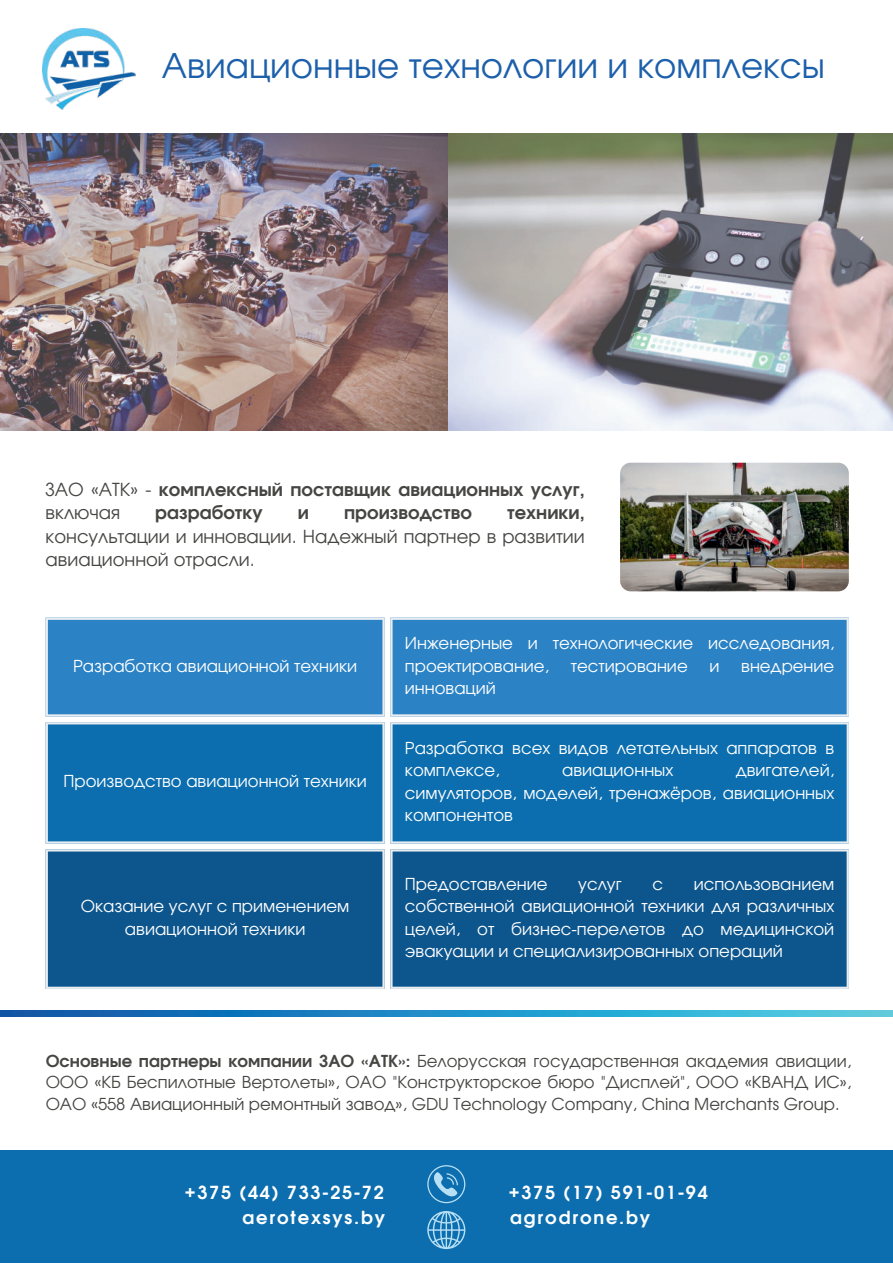
<style>
.page{position:relative;width:893px;height:1264px;background:#fff}
.page>*{position:absolute;margin:0;border:0;box-sizing:border-box;transform-origin:0 0}
.t1{font:34.05px "Evolventa";color:#1c5fab}
.t2{font:700 18px/23.5px "Evolventa";color:#080704}
.t3{font:18px/23.5px "Evolventa";color:#080704}
.t4{font:700 18px "Evolventa";letter-spacing:.1em;color:#fff}
.t5{font:16.5px/22.5px "Evolventa";color:#fff}
.t6{font:16.5px/21.3px "Evolventa";color:#080704;text-align:justify}
.s1{font-weight:400}
.s2{font-weight:700}
</style>
<div class="page">
<img style="left:0;top:133px;width:892px;height:297px">
<img style="left:43px;top:29px;width:92px;height:80px">
<img style="left:620px;top:462px;width:228px;height:129px;border-radius:11px">
<img style="left:0;top:1010px;width:892px;height:6px">
<div style="left:0;top:1150px;width:892px;height:112px;background:#0c6eae"></div>
<svg style="left:427px;top:1211px;width:38px;height:37px"></svg>
<svg style="left:427px;top:1165px;width:38px;height:38px"></svg>
<div style="left:48px;top:617px;width:798px;height:99px;background:#2b82c4"></div>
<div style="left:48px;top:722px;width:798px;height:121px;background:#0c6eae"></div>
<div style="left:48px;top:849px;width:798px;height:139px;background:#0d568d"></div>
<hr style="left:46px;top:620px;width:2px;height:94px;background:#e8edf1">
<hr style="left:382px;top:620px;width:2px;height:94px;background:#e8edf1">
<hr style="left:46px;top:617px;width:338px;height:3px;background:#e8edf1">
<hr style="left:46px;top:714px;width:338px;height:2px;background:#e8edf1">
<hr style="left:390px;top:620px;width:2px;height:94px;background:#e8edf1">
<hr style="left:846px;top:620px;width:2px;height:94px;background:#e8edf1">
<hr style="left:390px;top:617px;width:458px;height:3px;background:#e8edf1">
<hr style="left:390px;top:714px;width:458px;height:2px;background:#e8edf1">
<hr style="left:46px;top:724px;width:2px;height:117px;background:#e8edf1">
<hr style="left:382px;top:724px;width:2px;height:117px;background:#e8edf1">
<hr style="left:46px;top:722px;width:338px;height:2px;background:#e8edf1">
<hr style="left:46px;top:841px;width:338px;height:2px;background:#e8edf1">
<hr style="left:390px;top:724px;width:2px;height:117px;background:#e8edf1">
<hr style="left:846px;top:724px;width:2px;height:117px;background:#e8edf1">
<hr style="left:390px;top:722px;width:458px;height:2px;background:#e8edf1">
<hr style="left:390px;top:841px;width:458px;height:2px;background:#e8edf1">
<hr style="left:46px;top:851px;width:2px;height:135px;background:#e8edf1">
<hr style="left:382px;top:851px;width:2px;height:135px;background:#e8edf1">
<hr style="left:46px;top:849px;width:338px;height:2px;background:#e8edf1">
<hr style="left:46px;top:986px;width:338px;height:2px;background:#e8edf1">
<hr style="left:390px;top:851px;width:2px;height:135px;background:#e8edf1">
<hr style="left:846px;top:851px;width:2px;height:135px;background:#e8edf1">
<hr style="left:390px;top:849px;width:458px;height:2px;background:#e8edf1">
<hr style="left:390px;top:986px;width:458px;height:2px;background:#e8edf1">
<h1 class="t1" style="left:162px;top:44px;width:664px">Авиационные технологии и комплексы</h1>
<p class="t2" style="left:46px;top:477px;width:540px"><span class="s1">ЗАО «АТК» -</span> комплексный поставщик авиационных услуг, <span class="s1">включая</span></p>
<p class="t2" style="left:155px;top:500px;width:109px">разработку</p>
<p class="t2" style="left:298px;top:500px;width:13px">и</p>
<p class="t2" style="left:344px;top:500px;width:129px">производство</p>
<p class="t2" style="left:507px;top:500px;width:79px">техники,</p>
<p class="t3" style="left:46px;top:524px;width:540px">консультации и инновации. Надежный партнер в развитии авиационной отрасли.</p>
<p class="t5" style="left:73px;top:654px;width:285px">Разработка авиационной техники</p>
<p class="t5" style="left:64px;top:770px;width:305px">Производство авиационной техники</p>
<p class="t5" style="left:81px;top:894px;width:270px;text-align:center">Оказание услуг с применением авиационной техники</p>
<p class="t5" style="left:405px;top:631px;width:431px">Инженерные и технологические исследования, проектирование,</p>
<p class="t5" style="left:571px;top:654px;width:118px">тестирование</p>
<p class="t5" style="left:709px;top:654px;width:12px">и</p>
<p class="t5" style="left:741px;top:654px;width:95px">внедрение</p>
<p class="t5" style="left:405px;top:676px;width:92px">инноваций</p>
<p class="t5" style="left:405px;top:736px;width:431px">Разработка всех видов летательных аппаратов в комплексе,</p>
<p class="t5" style="left:405px;top:758px;width:431px;text-align:justify;text-indent:331px">двигателей, симуляторов, моделей, тренажёров, авиационных компонентов</p>
<p class="t5" style="left:562px;top:758px;width:113px">авиационных</p>
<p class="t5" style="left:405px;top:872px;width:144px">Предоставление</p>
<p class="t5" style="left:578px;top:872px;width:45px">услуг</p>
<p class="t5" style="left:652px;top:872px;width:12px">с</p>
<p class="t5" style="left:405px;top:872px;width:431px;text-align:justify;text-indent:289px">использованием собственной авиационной техники для различных целей, от бизнес-перелетов до медицинской эвакуации и специализированных операций</p>
<p class="t6" style="left:46px;top:1050px;width:807px"><span class="s2">Основные партнеры компании ЗАО «АТК»:</span> Белорусская государственная академия авиации, ООО «КБ Беспилотные Вертолеты», ОАО "Конструкторское бюро "Дисплей", ООО «КВАНД ИС», ОАО «558 Авиационный ремонтный завод», GDU Technology Company, China Merchants Group.</p>
<p class="t4" style="left:185px;top:1181px;width:200px">+375 (44) 733-25-72</p>
<p class="t4" style="left:508px;top:1181px;width:200px">+375 (17) 591-01-94</p>
<p class="t4" style="left:242px;top:1205px;width:144px">aerotexsys.by</p>
<p class="t4" style="left:510px;top:1205px;width:142px">agrodrone.by</p>
</div>
